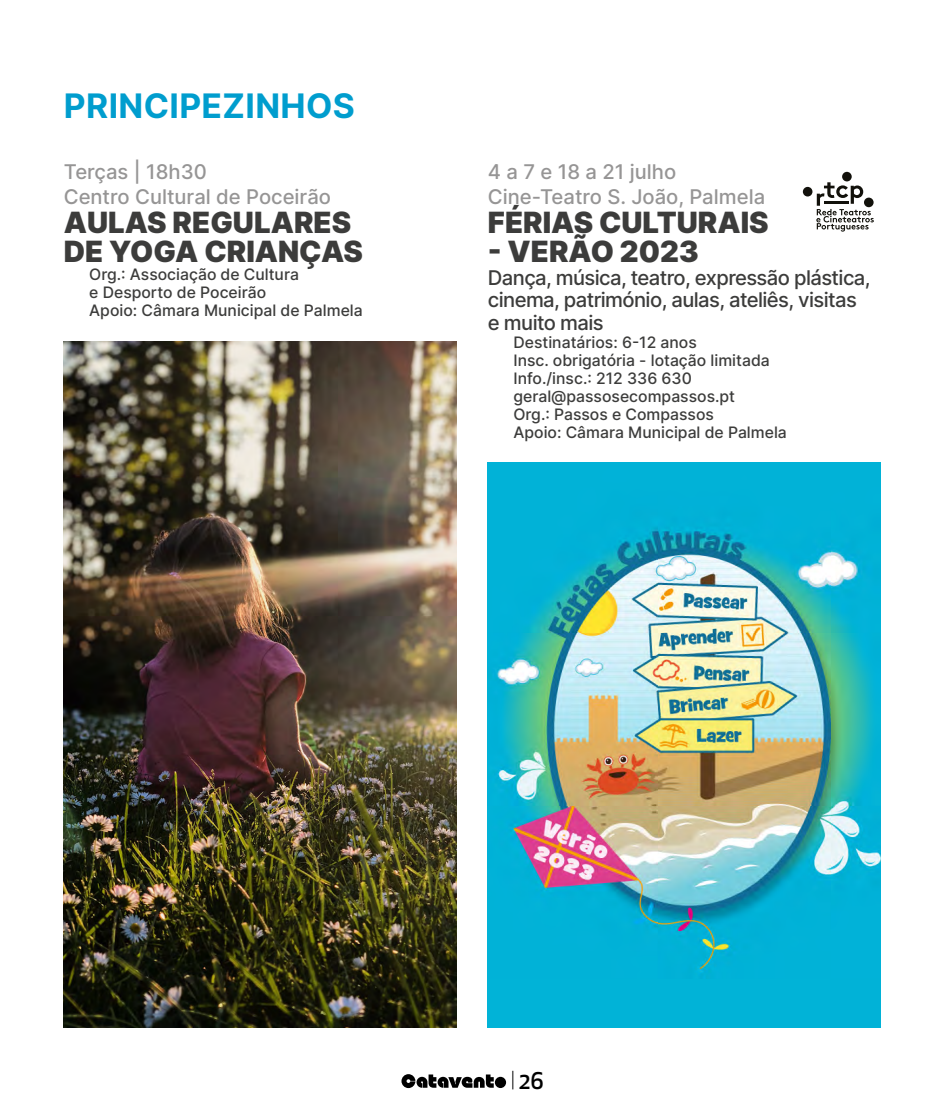
<style>
.page{position:relative;width:944px;height:1117px;background:#fff}
.page>*{position:absolute;margin:0;border:0;box-sizing:border-box;transform-origin:0 0}
.t1{font:700 33.75px "Inter";letter-spacing:.01em;color:#009dce}
.t2{font:900 29.25px/29.2px "Inter";color:#3c3c3b}
.t3{font:500 22.5px "Apex New";color:#000}
.t4{font:500 20.25px/22.5px "Inter";letter-spacing:-.03em;color:#3c3c3b}
.t5{font:500 20.25px/24.3px "Inter";color:#969595}
.t6{font:500 15.75px/18px "Inter";color:#3c3c3b}
.s1{font-family:"Bebas Neue";font-weight:400;font-size:24.75px}
</style>
<div class="page">
<hr style="left:943px;top:0;width:1px;height:1116px;background:#bfe4f7">
<img style="left:64px;top:341px;width:392px;height:686px">
<img style="left:488px;top:462px;width:392px;height:565px">
<div style="left:842px;top:172px;width:10px;height:9px;background:#12110b;border-radius:50%"></div>
<div style="left:803px;top:187px;width:9px;height:9px;background:#12110b;border-radius:50%"></div>
<svg style="left:816px;top:182px;width:58px;height:49px"></svg>
<svg style="left:401px;top:1074px;width:105px;height:13px"></svg>
<h1 class="t1" style="left:64px;top:81px;width:292px">PRINCIPEZINHOS</h1>
<p class="t5" style="left:64px;top:159px;width:269px">Terças | 18h30<br>Centro Cultural de Poceirão</p>
<h2 class="t2" style="left:64px;top:207px;width:301px">AULAS REGULARES<br>DE YOGA CRIANÇAS</h2>
<p class="t6" style="left:89px;top:265px;width:275px">Org.: Associação de Cultura<br>e Desporto de Poceirão<br>Apoio: Câmara Municipal de Palmela</p>
<p class="t5" style="left:488px;top:159px;width:279px">4 a 7 e 18 a 21 julho<br>Cine-Teatro S. João, Palmela</p>
<h2 class="t2" style="left:488px;top:207px;width:282px">FÉRIAS CULTURAIS</h2>
<h2 class="t2" style="left:488px;top:236px;width:212px">- VERÃO 2023</h2>
<p class="t4" style="left:488px;top:265px;width:384px">Dança, música, teatro, expressão plástica, cinema, património, aulas, ateliês, visitas e muito mais</p>
<p class="t6" style="left:513px;top:332px;width:275px">Destinatários: 6-12 anos<br>Insc. obrigatória - lotação limitada<br>Info./insc.: 212 336 630 geral@passosecompassos.pt<br>Org.: Passos e Compassos<br>Apoio: Câmara Municipal de Palmela</p>
<h3 class="t3" style="left:510px;top:1064px;width:35px"><span class="s1">|</span>26</h3>
</div>
